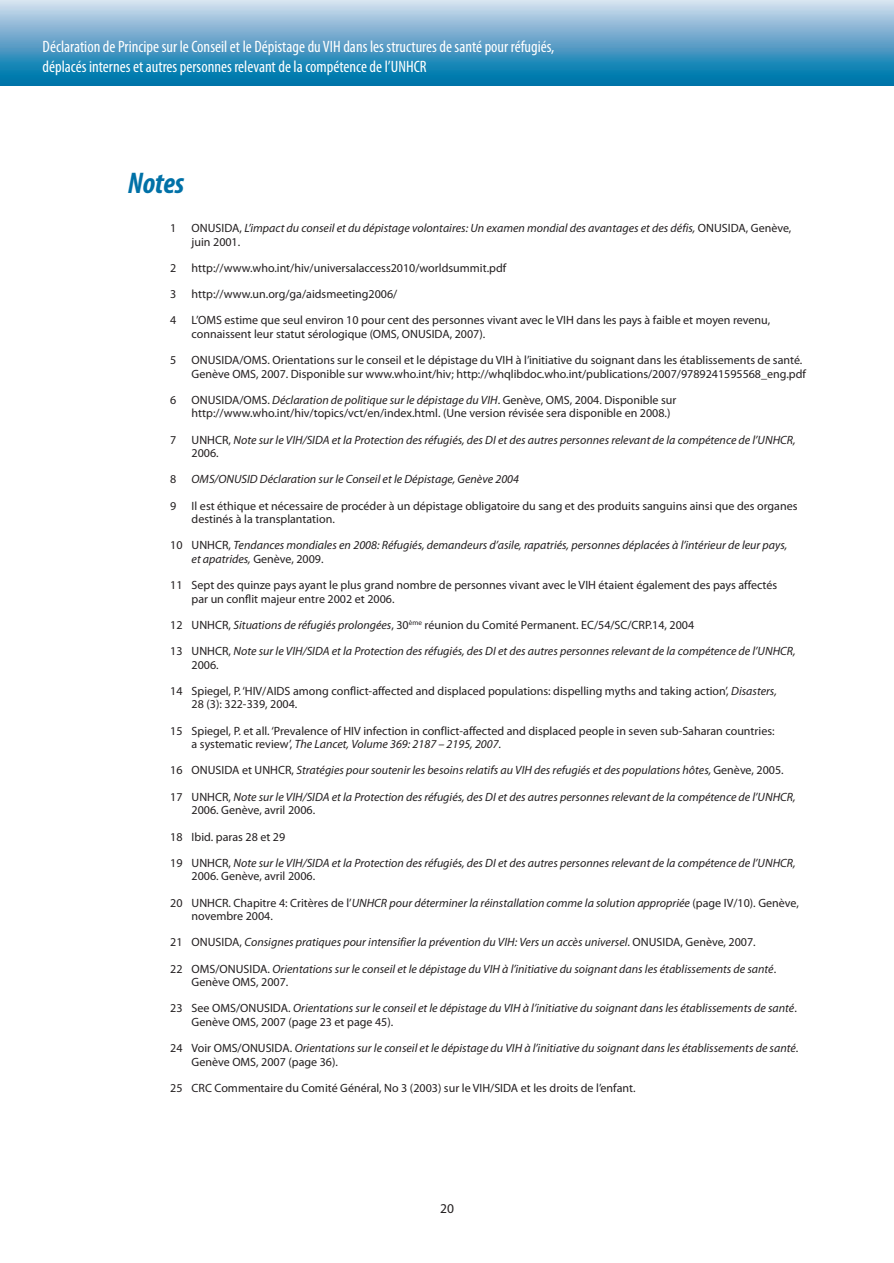
<style>
.page{position:relative;width:894px;height:1263px;background:#fff}
.page>*{position:absolute;margin:0;border:0;box-sizing:border-box;transform-origin:0 0}
.t1{font:italic 700 condensed 30px "Myriad Pro";letter-spacing:-.005em;color:#0071a7}
.t2{font:condensed 16.5px/19.8px "Myriad Pro";color:#fff}
.t3{font:13.5px "Myriad";color:#231f20}
.t4{font:italic 12px/26.2px "Myriad Pro";color:#231f20}
.t5{font:12px/13.5px "Myriad Pro";color:#231f20}
.s1{font-style:normal}
.s2{font-style:italic}
</style>
<div class="page">
<div style="left:0;top:0;width:893px;height:85px;background:linear-gradient(to bottom,#d8ddee,#006da6)"></div>
<h2 class="t2" style="left:43px;top:38px;width:513px">Déclaration de Principe sur le Conseil et le Dépistage du VIH dans les structures de santé pour réfugiés, déplacés internes et autres personnes relevant de la compétence de l’UNHCR</h2>
<h1 class="t1" style="left:128px;top:172px;width:58px">Notes</h1>
<p class="t5" style="left:170px;top:222px;width:8px">1</p>
<p class="t4" style="left:191px;top:222px;width:601px;line-height:13.5px"><span class="s1">ONUSIDA,</span> L’impact du conseil et du dépistage volontaires: Un examen mondial des avantages et des défis, <span class="s1">ONUSIDA, Genève, juin 2001.</span></p>
<p class="t5" style="left:170px;top:262px;width:8px">2</p>
<p class="t5" style="left:191px;top:262px;width:316px">http://www.who.int/hiv/universalaccess2010/worldsummit.pdf</p>
<p class="t5" style="left:170px;top:288px;width:8px">3</p>
<p class="t5" style="left:191px;top:288px;width:207px">http://www.un.org/ga/aidsmeeting2006/</p>
<p class="t5" style="left:170px;top:315px;width:8px">4</p>
<p class="t5" style="left:191px;top:315px;width:580px">L’OMS estime que seul environ 10 pour cent des personnes vivant avec le VIH dans les pays à faible et moyen revenu, connaissent leur statut sérologique (OMS, ONUSIDA, 2007).</p>
<p class="t5" style="left:170px;top:354px;width:8px">5</p>
<p class="t5" style="left:191px;top:354px;width:615px">ONUSIDA/OMS. Orientations sur le conseil et le dépistage du VIH à l’initiative du soignant dans les établissements de santé.<br>Genève OMS, 2007. Disponible sur www.who.int/hiv; http://whqlibdoc.who.int/publications/2007/9789241595568_eng.pdf</p>
<p class="t5" style="left:170px;top:394px;width:8px">6</p>
<p class="t5" style="left:191px;top:394px;width:486px">ONUSIDA/OMS. <span class="s2">Déclaration de politique sur le dépistage du VIH</span>. Genève, OMS, 2004. Disponible sur http://www.who.int/hiv/topics/vct/en/index.html. (Une version révisée sera disponible en 2008.)</p>
<p class="t5" style="left:170px;top:434px;width:8px">7</p>
<p class="t4" style="left:191px;top:434px;width:605px;line-height:13.5px"><span class="s1">UNHCR,</span> Note sur le VIH/SIDA et la Protection des réfugiés, des DI et des autres personnes relevant de la compétence de l’UNHCR,<br><span class="s1">2006.</span></p>
<p class="t5" style="left:170px;top:474px;width:8px">8</p>
<p class="t4" style="left:191px;top:467px;width:329px">OMS/ONUSID Déclaration sur le Conseil et le Dépistage, Genève 2004</p>
<p class="t5" style="left:170px;top:500px;width:8px">9</p>
<p class="t5" style="left:191px;top:500px;width:607px">Il est éthique et nécessaire de procéder à un dépistage obligatoire du sang et des produits sanguins ainsi que des organes destinés à la transplantation.</p>
<p class="t4" style="left:191px;top:540px;width:597px;line-height:13.5px;text-indent:-21px"><span class="s1">10 UNHCR,</span> Tendances mondiales en 2008: Réfugiés, demandeurs d’asile, rapatriés, personnes déplacées à l’intérieur de leur pays, et apatrides, <span class="s1">Genève, 2009.</span></p>
<p class="t5" style="left:191px;top:579px;width:587px;text-indent:-21px">11 Sept des quinze pays ayant le plus grand nombre de personnes vivant avec le VIH étaient également des pays affectés par un conflit majeur entre 2002 et 2006.</p>
<p class="t4" style="left:170px;top:613px;width:626px"><span class="s1">12 UNHCR,</span> Situations de réfugiés prolongées<span class="s1">, 30</span><sup>ème</sup> <span class="s1">réunion du Comité Permanent. EC/54/SC/CRP.14, 2004<br>13 UNHCR,</span> Note sur le VIH/SIDA et la Protection des réfugiés, des DI et des autres personnes relevant de la compétence de l’UNHCR,</p>
<p class="t5" style="left:170px;top:652px;width:607px;line-height:26.2px;text-indent:21px">2006.<br>14 Spiegel, P. ‘HIV/AIDS among conflict-affected and displaced populations: dispelling myths and taking action’, <span class="s2">Disasters,</span></p>
<p class="t5" style="left:170px;top:692px;width:605px;line-height:26.2px;text-indent:21px">28 (3): 322-339, 2004.<br>15 Spiegel, P. et all. ‘Prevalence of HIV infection in conflict-affected and displaced people in seven sub-Saharan countries:</p>
<p class="t4" style="left:170px;top:732px;width:626px;text-indent:21px"><span class="s1">a systematic review’,</span> The Lancet, Volume 369: 2187 – 2195, 2007<span class="s1">.<br>16 ONUSIDA et UNHCR,</span> Stratégies pour soutenir les besoins relatifs au VIH des refugiés et des populations hôtes, <span class="s1">Genève, 2005.<br>17 UNHCR,</span> Note sur le VIH/SIDA et la Protection des réfugiés, des DI et des autres personnes relevant de la compétence de l’UNHCR,</p>
<p class="t4" style="left:170px;top:798px;width:626px;text-indent:21px"><span class="s1">2006. Genève, avril 2006.<br>18 Ibid. paras 28 et 29<br>19 UNHCR,</span> Note sur le VIH/SIDA et la Protection des réfugiés, des DI et des autres personnes relevant de la compétence de l’UNHCR,</p>
<p class="t5" style="left:170px;top:864px;width:629px;line-height:26.2px;text-indent:21px">2006. Genève, avril 2006.<br>20 UNHCR. Chapitre 4: Critères de l’<span class="s2">UNHCR pour déterminer la réinstallation comme la solution appropriée</span> (page IV/10). Genève,</p>
<p class="t4" style="left:170px;top:904px;width:607px;text-indent:21px"><span class="s1">novembre 2004.<br>21 ONUSIDA,</span> Consignes pratiques pour intensifier la prévention du VIH: Vers un accès universel<span class="s1">. ONUSIDA, Genève, 2007.<br>22 OMS/ONUSIDA.</span> Orientations sur le conseil et le dépistage du VIH à l’initiative du soignant dans les établissements de santé<span class="s1">.</span></p>
<p class="t4" style="left:170px;top:970px;width:627px;text-indent:21px"><span class="s1">Genève OMS, 2007.<br>23 See OMS/ONUSIDA.</span> Orientations sur le conseil et le dépistage du VIH à l’initiative du soignant dans les établissements de santé<span class="s1">.</span></p>
<p class="t4" style="left:170px;top:1010px;width:629px;text-indent:21px"><span class="s1">Genève OMS, 2007 (page 23 et page 45).<br>24 Voir OMS/ONUSIDA.</span> Orientations sur le conseil et le dépistage du VIH à l’initiative du soignant dans les établissements de santé<span class="s1">.</span></p>
<p class="t5" style="left:170px;top:1049px;width:466px;line-height:26.2px;text-indent:21px">Genève OMS, 2007 (page 36).<br>25 CRC Commentaire du Comité Général, No 3 (2003) sur le VIH/SIDA et les droits de l’enfant.</p>
<p class="t3" style="left:440px;top:1204px;width:15px">20</p>
</div>
